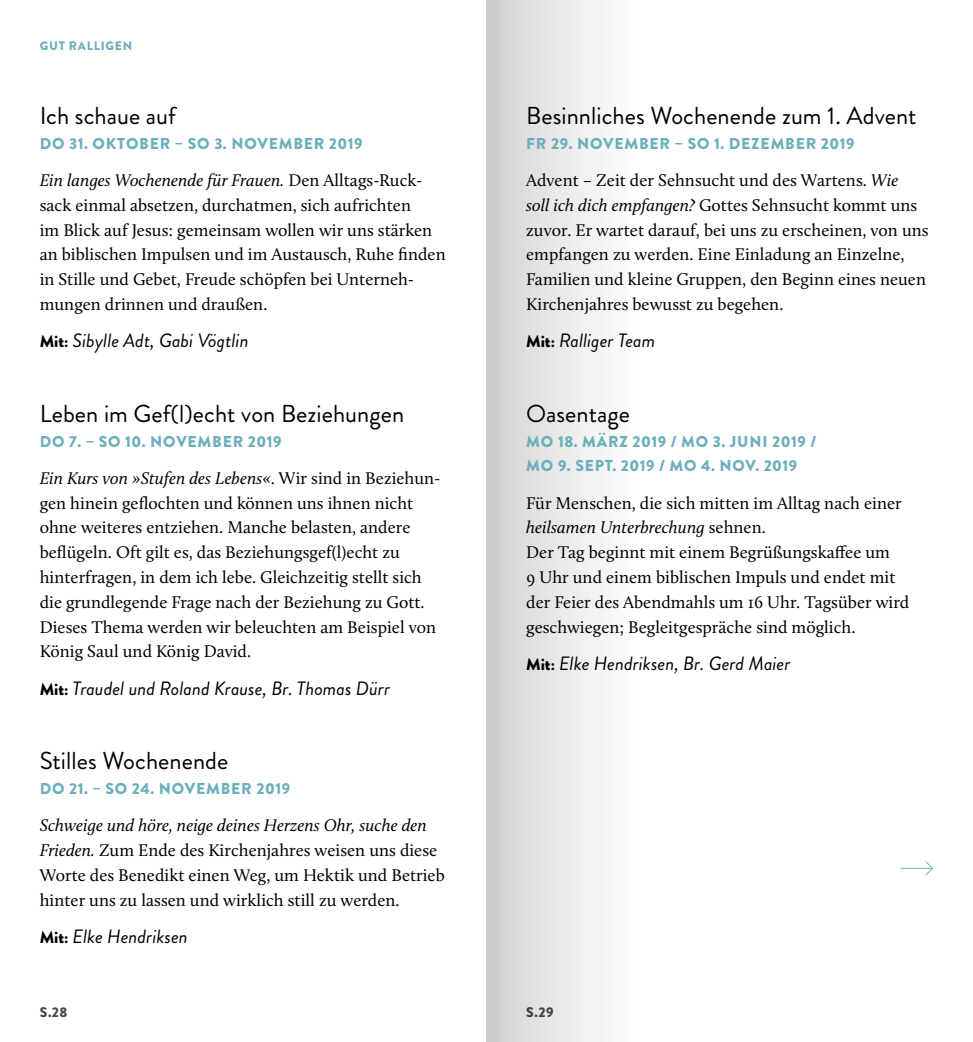
<style>
.page{position:relative;width:973px;height:1042px;background:#fff}
.page>*{position:absolute;margin:0;border:0;box-sizing:border-box;transform-origin:0 0}
.t1{font:24.5px "Brandon Grotesque";letter-spacing:.005em;color:#000}
.t2{font:italic 19.25px "Brandon Grotesque";letter-spacing:.005em;color:#000}
.t3{font:17.5px/24.8px "Calluna";color:#000}
.t4{font:900 15.75px/24.8px "Brandon Grotesque";letter-spacing:.05em;color:#6cafbc}
.t5{font:900 14px "Brandon Grotesque";color:#494948}
.t6{font:900 12.25px "Brandon Grotesque";letter-spacing:.06em;color:#6cafbc}
.s1{font-style:italic}
.s2{font-weight:900;font-style:normal;font-size:16.62px}
</style>
<div class="page">
<div style="left:486px;top:0;width:161px;height:1042px;background:linear-gradient(to right,#d0d0d0,#fff)"></div>
<svg style="left:900px;top:861px;width:33px;height:14px"></svg>
<p class="t6" style="left:40px;top:37px;width:94px">GUT RALLIGEN</p>
<h1 class="t1" style="left:40px;top:99px;width:138px">Ich schaue auf</h1>
<p class="t4" style="left:40px;top:131px;width:324px">DO 31. OKTOBER – SO 3. NOVEMBER 2019</p>
<p class="t3" style="left:40px;top:168px;width:407px"><span class="s1">Ein langes Wochenende für Frauen.</span> Den Alltags-Ruck&shy;sack einmal absetzen, durchatmen, sich aufrichten<br>im Blick auf Jesus: gemeinsam wollen wir uns stärken an biblischen Impulsen und im Austausch, Ruhe finden in Stille und Gebet, Freude schöpfen bei Unterneh&shy;mungen drinnen und draußen.</p>
<p class="t2" style="left:40px;top:327px;width:210px"><span class="s2">Mit:</span> Sibylle Adt, Gabi Vögtlin</p>
<h1 class="t1" style="left:40px;top:396px;width:366px">Leben im Gef(l)echt von Beziehungen</h1>
<p class="t4" style="left:40px;top:429px;width:243px">DO 7. – SO 10. NOVEMBER 2019</p>
<p class="t3" style="left:40px;top:465px;width:402px"><span class="s1">Ein Kurs von »Stufen des Lebens«</span>. Wir sind in Beziehun&shy;gen hinein geflochten und können uns ihnen nicht ohne weiteres entziehen. Manche belasten, andere beflügeln. Oft gilt es, das Beziehungsgef(l)echt zu hinterfragen, in dem ich lebe. Gleichzeitig stellt sich die grundlegende Frage nach der Beziehung zu Gott.<br>Dieses Thema werden wir beleuchten am Beispiel von König Saul und König David.</p>
<p class="t2" style="left:40px;top:675px;width:352px"><span class="s2">Mit:</span> Traudel und Roland Krause, Br. Thomas Dürr</p>
<h1 class="t1" style="left:40px;top:744px;width:190px">Stilles Wochenende</h1>
<p class="t4" style="left:40px;top:776px;width:252px">DO 21. – SO 24. NOVEMBER 2019</p>
<p class="t3" style="left:40px;top:812px;width:406px"><span class="s1">Schweige und höre, neige deines Herzens Ohr, suche den Frieden.</span> Zum Ende des Kirchenjahres weisen uns diese Worte des Benedikt einen Weg, um Hektik und Betrieb hinter uns zu lassen und wirklich still zu werden.</p>
<p class="t2" style="left:40px;top:923px;width:150px"><span class="s2">Mit:</span> Elke Hendriksen</p>
<h1 class="t1" style="left:526px;top:99px;width:392px">Besinnliches Wochenende zum 1. Advent</h1>
<p class="t4" style="left:526px;top:131px;width:330px">FR 29. NOVEMBER – SO 1. DEZEMBER 2019</p>
<p class="t3" style="left:526px;top:168px;width:404px">Advent – Zeit der Sehnsucht und des Wartens. <span class="s1">Wie<br>soll ich dich empfangen?</span> Gottes Sehnsucht kommt uns zuvor. Er wartet darauf, bei uns zu erscheinen, von uns empfangen zu werden. Eine Einladung an Einzelne, Familien und kleine Gruppen, den Beginn eines neuen Kirchenjahres bewusst zu begehen.</p>
<p class="t2" style="left:526px;top:327px;width:130px"><span class="s2">Mit:</span> Ralliger Team</p>
<h1 class="t1" style="left:526px;top:396px;width:105px">Oasentage</h1>
<p class="t4" style="left:526px;top:429px;width:291px">MO 18. MÄRZ 2019 / MO 3. JUNI 2019 /<br>MO 9. SEPT. 2019 / MO 4. NOV. 2019</p>
<p class="t3" style="left:526px;top:490px;width:384px">Für Menschen, die sich mitten im Alltag nach einer <span class="s1">heilsamen Unterbrechung</span> sehnen.<br>Der Tag beginnt mit einem Begrüßungskaffee um<br>9 Uhr und einem biblischen Impuls und endet mit der Feier des Abendmahls um 16 Uhr. Tagsüber wird geschwiegen; Begleitgespräche sind möglich.</p>
<p class="t2" style="left:526px;top:650px;width:266px"><span class="s2">Mit:</span> Elke Hendriksen, Br. Gerd Maier</p>
<p class="t5" style="left:40px;top:1002px;width:29px">S.28</p>
<p class="t5" style="left:526px;top:1002px;width:29px">S.29</p>
</div>
